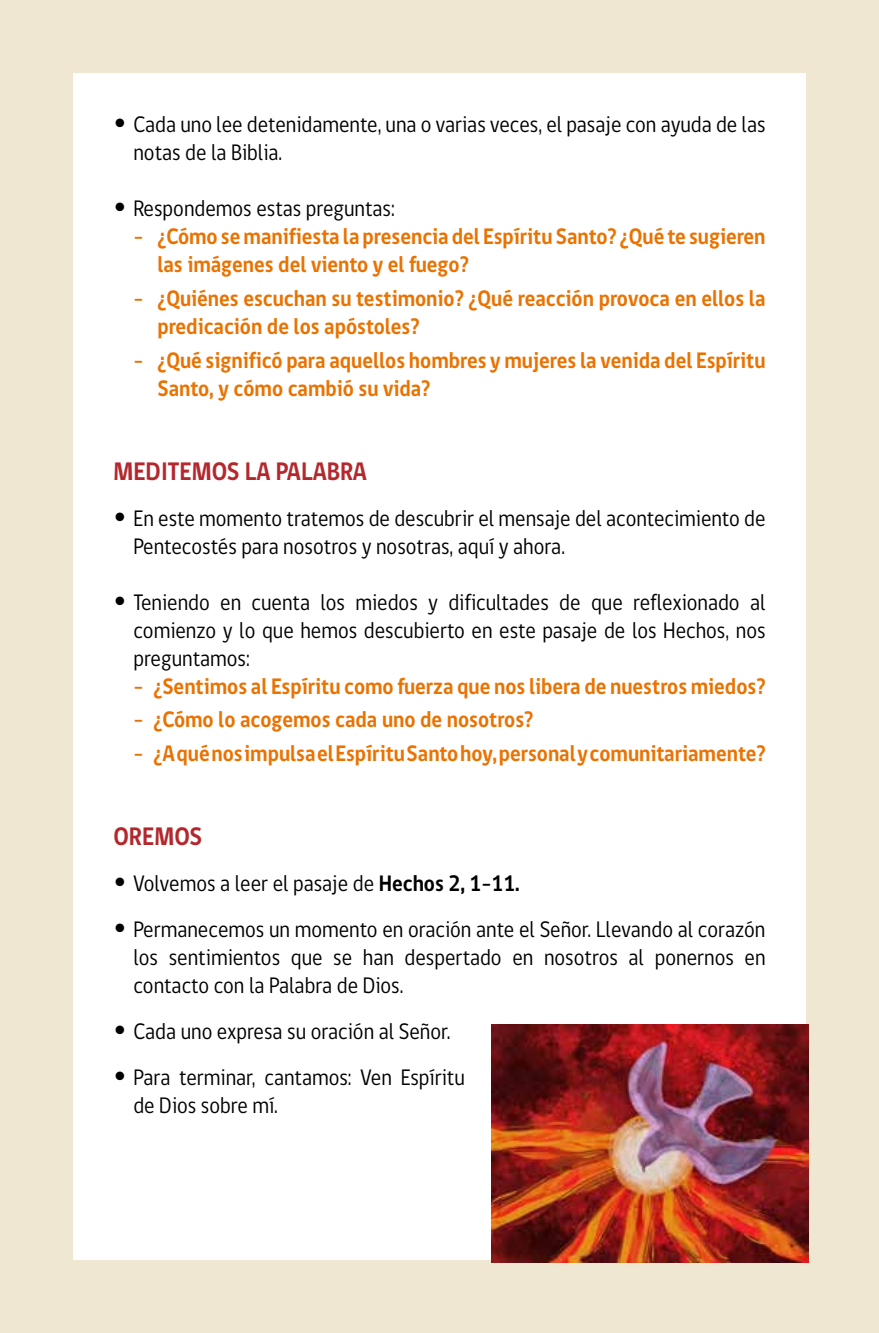
<style>
.page{position:relative;width:879px;height:1333px;background:#fff}
.page>*{position:absolute;margin:0;border:0;box-sizing:border-box;transform-origin:0 0}
.t1{font:700 26px "gob CL";color:#b3282d;scale:.9 1}
.t2{font:23px/28px "gob CL";color:#000;scale:.9 1}
.t3{font:700 23px/28px "gob CL";color:#ea7200;scale:.9 1}
.s1{font-family:"Arial";font-weight:900;font-size:26px}
.s2{font-weight:700}
</style>
<div class="page">
<div style="left:0;top:0;width:879px;height:1332px;background:#efe7d2"></div>
<div style="left:73px;top:73px;width:733px;height:1186px;background:#fff"></div>
<img style="left:491px;top:1024px;width:318px;height:238px">
<p class="t2" style="left:133px;top:111px;width:704px;text-indent:-20px"><span class="s1">•</span> Cada uno lee detenidamente, una o varias veces, el pasaje con ayuda de las notas de la Biblia.</p>
<p class="t2" style="left:113px;top:195px;width:314px"><span class="s1">•</span> Respondemos estas preguntas:</p>
<p class="t3" style="left:157px;top:223px;width:677px;text-indent:-24px">- ¿Cómo se manifiesta la presencia del Espíritu Santo? ¿Qué te sugieren las imágenes del viento y el fuego?</p>
<p class="t3" style="left:157px;top:285px;width:677px;text-indent:-24px">- ¿Quiénes escuchan su testimonio? ¿Qué reacción provoca en ellos la predicación de los apóstoles?</p>
<p class="t3" style="left:157px;top:346px;width:677px;text-indent:-24px">- ¿Qué significó para aquellos hombres y mujeres la venida del Espíritu<br>Santo, y cómo cambió su vida?</p>
<p class="t1" style="left:113px;top:453px;width:283px">MEDITEMOS LA PALABRA</p>
<p class="t2" style="left:133px;top:504px;width:704px;text-indent:-20px"><span class="s1">•</span> En este momento tratemos de descubrir el mensaje del acontecimiento de<br>Pentecostés para nosotros y nosotras, aquí y ahora.</p>
<p class="t2" style="left:133px;top:588px;width:704px;text-align:justify;text-indent:-20px"><span class="s1">•</span> Teniendo en cuenta los miedos y dificultades de que reflexionado al comienzo y lo que hemos descubierto en este pasaje de los Hechos, nos preguntamos:</p>
<p class="t3" style="left:133px;top:672px;width:704px">- ¿Sentimos al Espíritu como fuerza que nos libera de nuestros miedos?</p>
<p class="t3" style="left:133px;top:706px;width:446px">- ¿Cómo lo acogemos cada uno de nosotros?</p>
<p class="t3" style="left:133px;top:740px;width:704px">- ¿A qué nos impulsa el Espíritu Santo hoy, personal y comunitariamente?</p>
<p class="t1" style="left:113px;top:818px;width:100px">OREMOS</p>
<p class="t2" style="left:113px;top:870px;width:453px"><span class="s1">•</span> Volvemos a leer el pasaje de <span class="s2">Hechos 2, 1-11.</span></p>
<p class="t2" style="left:133px;top:916px;width:704px;text-align:justify;text-indent:-20px"><span class="s1">•</span> Permanecemos un momento en oración ante el Señor. Llevando al corazón los sentimientos que se han despertado en nosotros al ponernos en contacto con la Palabra de Dios.</p>
<p class="t2" style="left:113px;top:1018px;width:376px"><span class="s1">•</span> Cada uno expresa su oración al Señor.</p>
<p class="t2" style="left:133px;top:1064px;width:370px;text-indent:-20px"><span class="s1">•</span> Para terminar, cantamos: Ven Espíritu de Dios sobre mí.</p>
</div>
